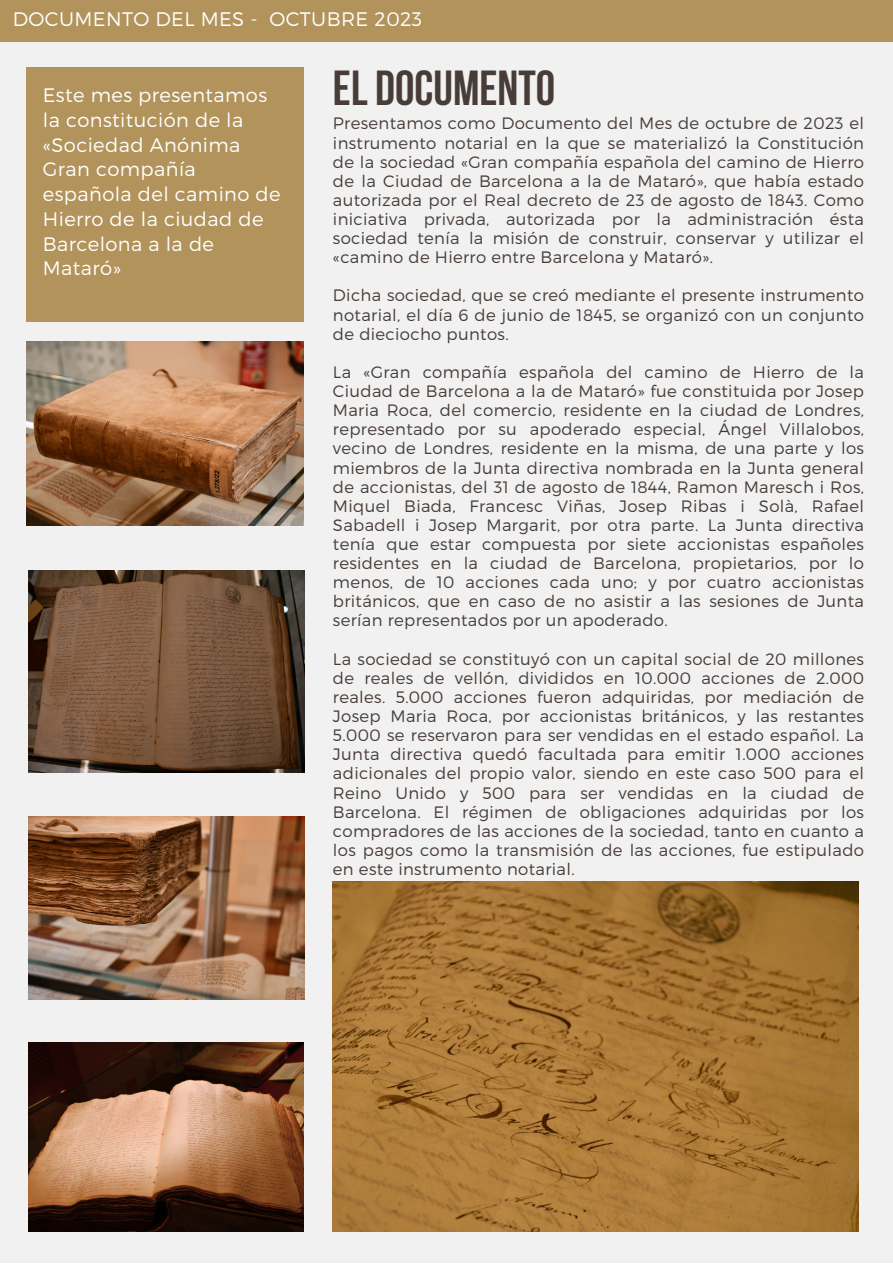
<style>
.page{position:relative;width:893px;height:1264px;background:#fff}
.page>*{position:absolute;margin:0;border:0;box-sizing:border-box;transform-origin:0 0}
.t1{font:700 48.9px "Bebas Neue";color:#473c38}
.t2{font:300 19.65px "Montserrat";letter-spacing:.02em;color:#fff}
.t3{font:300 19.5px/24.8px "Montserrat";letter-spacing:.02em;color:#fff}
.t4{font:300 16.5px/19px "Montserrat";letter-spacing:.02em;color:#473c38;text-align:justify}
</style>
<div class="page">
<div style="left:0;top:0;width:892px;height:1262px;background:#f0f1f0"></div>
<div style="left:0;top:0;width:892px;height:42px;background:#b2935b"></div>
<div style="left:27px;top:68px;width:277px;height:254px;background:#b2935b"></div>
<img style="left:27px;top:341px;width:276px;height:184px">
<img style="left:333px;top:881px;width:525px;height:350px">
<img style="left:28px;top:570px;width:277px;height:202px">
<img style="left:28px;top:816px;width:277px;height:183px">
<img style="left:28px;top:1042px;width:275px;height:189px">
<p class="t2" style="left:13px;top:6px;width:411px">DOCUMENTO DEL MES - OCTUBRE 2023</p>
<p class="t3" style="left:43px;top:82px;width:239px">Este mes presentamos la constitución de la «Sociedad Anónima<br>Gran compañía española del camino de<br>Hierro de la ciudad de<br>Barcelona a la de<br>Mataró»</p>
<p class="t1" style="left:333px;top:68px;width:224px">EL DOCUMENTO</p>
<p class="t4" style="left:333px;top:113px;width:532px">Presentamos como Documento del Mes de octubre de 2023 el instrumento notarial en la que se materializó la Constitución de la sociedad «Gran compañía española del camino de Hierro de la Ciudad de Barcelona a la de Mataró», que había estado autorizada por el Real decreto de 23 de agosto de 1843. Como iniciativa privada, autorizada por la administración ésta sociedad tenía la misión de construir, conservar y utilizar el «camino de Hierro entre Barcelona y Mataró».</p>
<p class="t4" style="left:333px;top:285px;width:532px">Dicha sociedad, que se creó mediante el presente instrumento notarial, el día 6 de junio de 1845, se organizó con un conjunto de dieciocho puntos.</p>
<p class="t4" style="left:333px;top:362px;width:532px">La «Gran compañía española del camino de Hierro de la Ciudad de Barcelona a la de Mataró» fue constituida por Josep Maria Roca, del comercio, residente en la ciudad de Londres, representado por su apoderado especial, Ángel Villalobos, vecino de Londres, residente en la misma, de una parte y los miembros de la Junta directiva nombrada en la Junta general de accionistas, del 31 de agosto de 1844, Ramon Maresch i Ros, Miquel Biada, Francesc Viñas, Josep Ribas i Solà, Rafael Sabadell i Josep Margarit, por otra parte. La Junta directiva tenía que estar compuesta por siete accionistas españoles residentes en la ciudad de Barcelona, propietarios, por lo menos, de 10 acciones cada uno; y por cuatro accionistas británicos, que en caso de no asistir a las sesiones de Junta serían representados por un apoderado.</p>
<p class="t4" style="left:333px;top:648px;width:532px">La sociedad se constituyó con un capital social de 20 millones de reales de vellón, divididos en 10.000 acciones de 2.000 reales. 5.000 acciones fueron adquiridas, por mediación de Josep Maria Roca, por accionistas británicos, y las restantes 5.000 se reservaron para ser vendidas en el estado español. La Junta directiva quedó facultada para emitir 1.000 acciones adicionales del propio valor, siendo en este caso 500 para el Reino Unido y 500 para ser vendidas en la ciudad de Barcelona. El régimen de obligaciones adquiridas por los compradores de las acciones de la sociedad, tanto en cuanto a los pagos como la transmisión de las acciones, fue estipulado en este instrumento notarial.</p>
</div>
